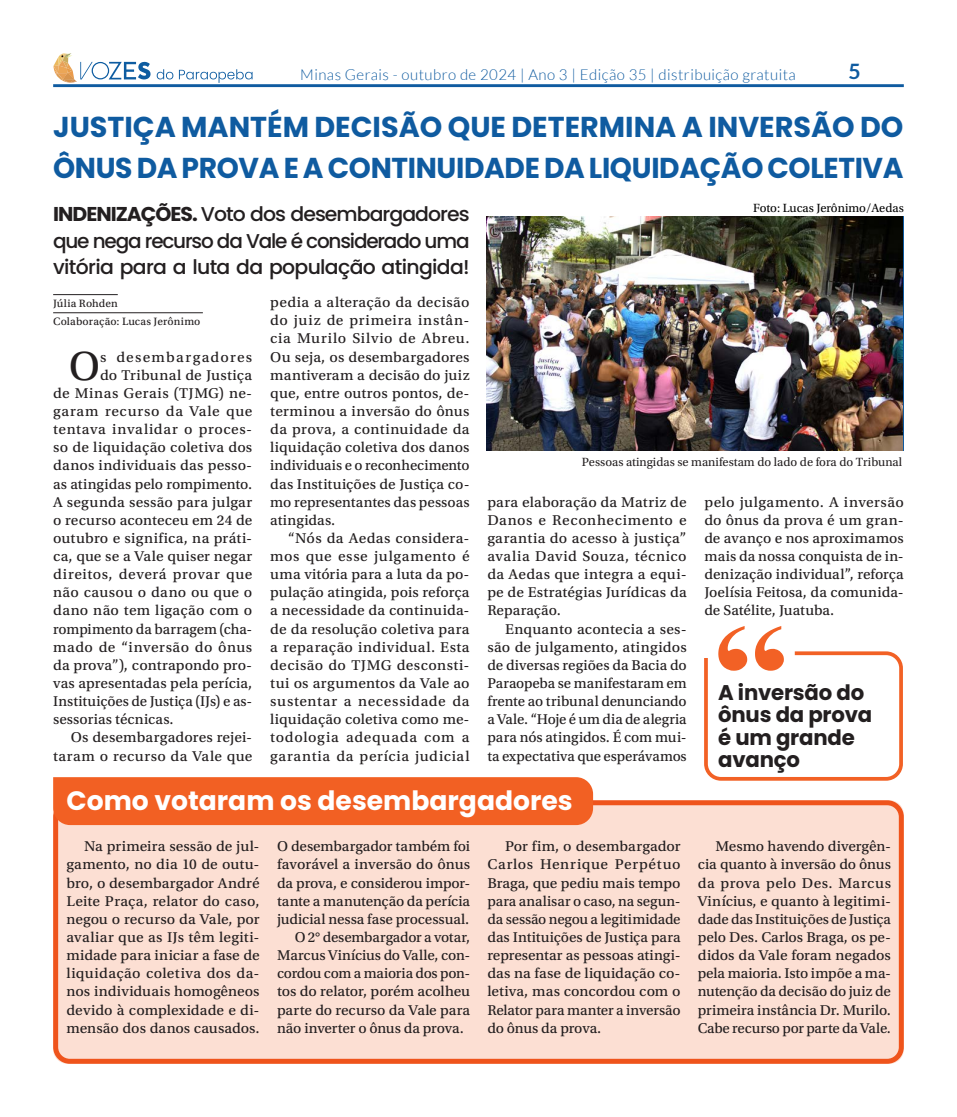
<style>
.page{position:relative;width:957px;height:1117px;background:#fff}
.page>*{position:absolute;margin:0;border:0;box-sizing:border-box;transform-origin:0 0}
.corpo_do_texto{font:42.88px "Utopia Std Capt";color:#231f20}
.título_35{font:700 28.75px/41.8px "Poppins";letter-spacing:-.015em;color:#0f5ba0}
.título_35-2{font:700 26.62px "Poppins";color:#fff}
.olho_1{font:700 21.25px/22.5px "Poppins";letter-spacing:-.01em;color:#231f20}
.t1{font:700 21.25px "Lato";color:#0f5ba0}
.Linha_fina_Longo{font:500 20px/26.2px "Poppins";letter-spacing:-.035em;color:#231f20;text-align:justify}
.corpo_do_texto-2{font:15px/18.1px "Utopia Std Capt";letter-spacing:.01em;color:#231f20;text-align:justify}
.corpo_do_texto_-_Livre{font:15px/18.1px "Utopia Std Capt";letter-spacing:-.005em;color:#231f20;text-align:justify}
.t2{font:300 15px "Lato";letter-spacing:.03em;color:#0f5ba0}
.corpo_do_texto-3{font:15px "Utopia Std Capt";letter-spacing:.04em;color:#231f20}
.corpo_do_texto-4{font:15px "Utopia Std Capt";letter-spacing:.035em;color:#231f20}
.corpo_do_texto-5{font:15px "Utopia Std Capt";letter-spacing:.03em;color:#231f20}
.corpo_do_texto-6{font:15px "Utopia Std Capt";letter-spacing:.08em;color:#231f20}
.Vozesdagente_título{font:12.5px "Utopia Std";color:#231f20}
.Vozesdagente_título-2{font:12.5px "Utopia Std";color:#000}
.corpo_do_texto-7{font:11.25px "Utopia Std Capt";letter-spacing:.01em;color:#231f20}
.s1{font-weight:700}
</style>
<div class="page">
<hr style="left:53px;top:84px;width:851px;height:3px;background:#0f5ba0">
<svg style="left:157px;top:69px;width:16px;height:10px"></svg>
<svg style="left:179px;top:69px;width:73px;height:14px"></svg>
<svg style="left:53px;top:54px;width:98px;height:29px"></svg>
<div style="left:53px;top:800px;width:851px;height:263px;background:#fcdfd3;border-radius:14px"></div>
<hr style="left:53px;top:294px;width:65px;height:1px;background:#231f20">
<hr style="left:53px;top:312px;width:150px;height:1px;background:#231f20">
<img style="left:486px;top:216px;width:416px;height:235px">
<div style="left:53px;top:800px;width:851px;height:263px;border:5px solid #f26023;border-radius:14px"></div>
<div style="left:53px;top:777px;width:540px;height:47px;background:#f26023"></div>
<svg style="left:704px;top:626px;width:199px;height:155px"></svg>
<p class="t2" style="left:300px;top:66px;width:497px">Minas Gerais - outubro de 2024 | Ano 3 | Edição 35 | distribuição gratuita</p>
<h3 class="t1" style="left:848px;top:59px;width:14px">5</h3>
<p class="título_35" style="left:53px;top:106px;width:852px">JUSTIÇA MANTÉM DECISÃO QUE DETERMINA A INVERSÃO DO<br>ÔNUS DA PROVA E A CONTINUIDADE DA LIQUIDAÇÃO COLETIVA</p>
<p class="Vozesdagente_título-2" style="left:753px;top:201px;width:152px">Foto: Lucas Jerônimo/Aedas</p>
<p class="Linha_fina_Longo" style="left:53px;top:201px;width:418px"><span class="s1">INDENIZAÇÕES.</span> Voto dos desembargadores que nega recurso da Vale é considerado uma vitória para a luta da população atingida!</p>
<p class="corpo_do_texto-7" style="left:53px;top:297px;width:66px">Júlia Rohden</p>
<p class="corpo_do_texto-7" style="left:53px;top:315px;width:149px">Colaboração: Lucas Jerônimo</p>
<p class="corpo_do_texto" style="left:69px;top:342px;width:33px">O</p>
<p class="corpo_do_texto-6" style="left:100px;top:348px;width:154px">s desembargadores</p>
<p class="corpo_do_texto-2" style="left:100px;top:366px;width:154px">do Tribunal de Justiça</p>
<p class="corpo_do_texto-5" style="left:53px;top:384px;width:201px">de Minas Gerais (TJMG) ne-</p>
<p class="corpo_do_texto-3" style="left:53px;top:403px;width:201px">garam recurso da Vale que</p>
<p class="corpo_do_texto-3" style="left:53px;top:421px;width:201px">tentava invalidar o proces-</p>
<p class="corpo_do_texto-2" style="left:53px;top:438px;width:201px">so de liquidação coletiva dos</p>
<p class="corpo_do_texto-2" style="left:53px;top:456px;width:201px">danos individuais das pesso-</p>
<p class="corpo_do_texto-2" style="left:53px;top:475px;width:201px">as atingidas pelo rompimento.</p>
<p class="corpo_do_texto-2" style="left:53px;top:493px;width:201px">A segunda sessão para julgar</p>
<p class="corpo_do_texto-2" style="left:53px;top:511px;width:201px">o recurso aconteceu em 24 de</p>
<p class="corpo_do_texto-2" style="left:53px;top:529px;width:201px">outubro e significa, na práti-</p>
<p class="corpo_do_texto-2" style="left:53px;top:547px;width:201px">ca, que se a Vale quiser negar</p>
<p class="corpo_do_texto-4" style="left:53px;top:566px;width:201px">direitos, deverá provar que</p>
<p class="corpo_do_texto-2" style="left:53px;top:583px;width:201px">não causou o dano ou que o</p>
<p class="corpo_do_texto-2" style="left:53px;top:601px;width:201px">dano não tem ligação com o</p>
<p class="corpo_do_texto-2" style="left:53px;top:620px;width:201px">rompimento da barragem (cha-</p>
<p class="corpo_do_texto-2" style="left:53px;top:638px;width:201px">mado de “inversão do ônus</p>
<p class="corpo_do_texto-2" style="left:53px;top:656px;width:201px">da prova”), contrapondo pro-</p>
<p class="corpo_do_texto-2" style="left:53px;top:674px;width:201px">vas apresentadas pela perícia,</p>
<p class="corpo_do_texto-2" style="left:53px;top:692px;width:201px">Instituições de Justiça (IJs) e as-</p>
<p class="corpo_do_texto-2" style="left:53px;top:710px;width:122px">sessorias técnicas.</p>
<p class="corpo_do_texto-2" style="left:53px;top:728px;width:201px;text-align:right">Os desembargadores rejei&shy;taram o recurso da Vale que</p>
<p class="corpo_do_texto-2" style="left:270px;top:293px;width:201px">pedia a alteração da decisão do juiz de primeira instân&shy;cia Murilo Silvio de Abreu.<br>Ou seja, os desembargadores mantiveram a decisão do juiz que, entre outros pontos, de&shy;terminou a inversão do ônus da prova, a continuidade da liquidação coletiva dos danos individuais e o reconhecimento das Instituições de Justiça co&shy;mo representantes das pessoas atingidas.</p>
<p class="corpo_do_texto-2" style="left:270px;top:529px;width:201px;text-indent:18px">“Nós da Aedas considera&shy;mos que esse julgamento é uma vitória para a luta da po&shy;pulação atingida, pois reforça a necessidade da continuida&shy;de da resolução coletiva para a reparação individual. Esta decisão do TJMG desconsti&shy;tui os argumentos da Vale ao sustentar a necessidade da liquidação coletiva como me&shy;todologia adequada com a garantia da perícia judicial</p>
<p class="Vozesdagente_título" style="left:582px;top:455px;width:322px">Pessoas atingidas se manifestam do lado de fora do Tribunal</p>
<p class="corpo_do_texto-2" style="left:487px;top:493px;width:201px">para elaboração da Matriz de Danos e Reconhecimento e garantia do acesso à justiça” avalia David Souza, técnico da Aedas que integra a equi&shy;pe de Estratégias Jurídicas da Reparação.</p>
<p class="corpo_do_texto-2" style="left:487px;top:620px;width:201px;text-indent:18px">Enquanto acontecia a ses&shy;são de julgamento, atingidos de diversas regiões da Bacia do Paraopeba se manifestaram em frente ao tribunal denunciando a Vale. “Hoje é um dia de alegria para nós atingidos. É com mui&shy;ta expectativa que esperávamos</p>
<p class="corpo_do_texto-2" style="left:704px;top:493px;width:201px">pelo julgamento. A inversão do ônus da prova é um gran&shy;de avanço e nos aproximamos mais da nossa conquista de in&shy;denização individual”, reforça Joelísia Feitosa, da comunida&shy;de Satélite, Juatuba.</p>
<p class="olho_1" style="left:718px;top:681px;width:156px">A inversão do ônus da prova é um grande</p>
<p class="olho_1" style="left:718px;top:748px;width:83px">avanço</p>
<p class="título_35-2" style="left:66px;top:785px;width:508px">Como votaram os desembargadores</p>
<p class="corpo_do_texto_-_Livre" style="left:66px;top:837px;width:195px;text-indent:18px">Na primeira sessão de jul&shy;gamento, no dia 10 de outu&shy;bro, o desembargador André Leite Praça, relator do caso, negou o recurso da Vale, por avaliar que as IJs têm legiti&shy;midade para iniciar a fase de liquidação coletiva dos da&shy;nos individuais homogêneos devido à complexidade e di&shy;mensão dos danos causados.</p>
<p class="corpo_do_texto_-_Livre" style="left:277px;top:837px;width:195px">O desembargador também foi favorável a inversão do ônus da prova, e considerou impor&shy;tante a manutenção da perícia judicial nessa fase processual.</p>
<p class="corpo_do_texto_-_Livre" style="left:277px;top:928px;width:195px;text-indent:18px">O 2° desembargador a votar, Marcus Vinícius do Valle, con&shy;cordou com a maioria dos pon&shy;tos do relator, porém acolheu parte do recurso da Vale para não inverter o ônus da prova.</p>
<p class="corpo_do_texto_-_Livre" style="left:487px;top:837px;width:195px;text-indent:18px">Por fim, o desembargador Carlos Henrique Perpétuo Braga, que pediu mais tempo para analisar o caso, na segun&shy;da sessão negou a legitimidade das Intituições de Justiça para representar as pessoas atingi&shy;das na fase de liquidação co&shy;letiva, mas concordou com o Relator para manter a inversão do ônus da prova.</p>
<p class="corpo_do_texto_-_Livre" style="left:698px;top:837px;width:195px;text-indent:18px">Mesmo havendo divergên&shy;cia quanto à inversão do ônus da prova pelo Des. Marcus Vinícius, e quanto à legitimi&shy;dade das Instituições de Justiça pelo Des. Carlos Braga, os pe&shy;didos da Vale foram negados pela maioria. Isto impõe a ma&shy;nutenção da decisão do juiz de primeira instância Dr. Murilo.<br>Cabe recurso por parte da Vale.</p>
</div>
